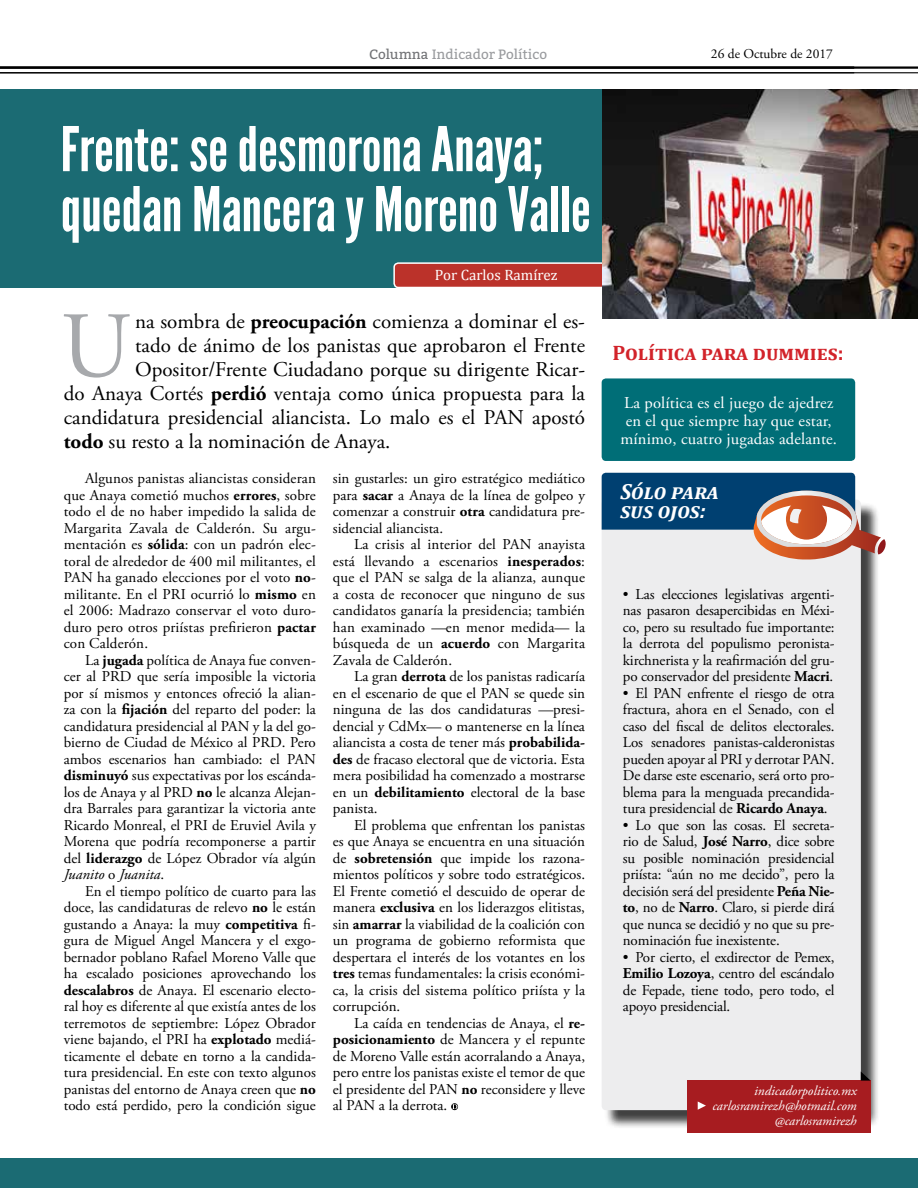
<style>
.page{position:relative;width:918px;height:1188px;background:#fff}
.page>*{position:absolute;margin:0;border:0;box-sizing:border-box;transform-origin:0 0}
.t1{font:93.45px "Adobe Garamond Pro";color:#a7a9ac}
.t2{font:61.5px/60px "League Gothic";color:#fff}
.t3{font:italic 700 21.9px/19.5px "Cambria";color:#fff}
.t4{font:21px "Adobe Garamond Pro";color:#000}
.t5{font:700 21px "Cambria";color:#d2232a}
.t6{font:16.5px/18px "Adobe Garamond Pro";letter-spacing:.01em;color:#fff;text-align:center}
.t7{font:15px/16.5px "Adobe Garamond Pro";color:#000;text-align:justify}
.t8{font:15px "Cambria";color:#fff}
.t9{font:italic 13.5px/15px "Adobe Garamond Pro";color:#fff;text-align:right}
.t10{font:13.5px "Bitter";color:#999b9e}
.t11{font:13.5px "Adobe Garamond Pro";color:#000}
.s1{color:#717275}
.s2{font-weight:700}
.s3{font-style:italic}
</style>
<div class="page">
<hr style="left:0;top:66px;width:918px;height:3px;background:#000">
<hr style="left:0;top:72px;width:918px;height:1px;background:#000">
<div style="left:0;top:89px;width:918px;height:198px;background:#1b6b73"></div>
<div style="left:394px;top:263px;width:215px;height:24px;background:#bb322a;border-radius:4px"></div>
<div style="left:393px;top:262px;width:217px;height:26px;border:2px solid #fff;border-radius:4px"></div>
<svg style="left:452px;top:1104px;width:6px;height:5px"></svg>
<div style="left:602px;top:378px;width:253px;height:83px;background:#006e77;border-radius:4px"></div>
<div style="left:604px;top:502px;width:276px;height:627px;background:#000;opacity:.75"></div>
<div style="left:602px;top:500px;width:259px;height:610px;background:#ededee;border-radius:4px"></div>
<svg style="left:602px;top:473px;width:284px;height:86px"></svg>
<div style="left:687px;top:1081px;width:184px;height:52px;background:#a71c20"></div>
<svg style="left:698px;top:1101px;width:8px;height:9px"></svg>
<svg style="left:861px;top:1071px;width:10px;height:10px"></svg>
<img style="left:602px;top:89px;width:316px;height:229px">
<div style="left:0;top:1158px;width:918px;height:30px;background:#1b6b73"></div>
<p class="t10" style="left:369px;top:45px;width:179px"><span class="s1">Columna</span> Indicador Político</p>
<p class="t11" style="left:711px;top:46px;width:123px">26 de Octubre de 2017</p>
<h2 class="t2" style="left:61px;top:120px;width:532px">Frente: se desmorona Anaya; quedan Mancera y Moreno Valle</h2>
<p class="t8" style="left:435px;top:266px;width:124px">Por Carlos Ramírez</p>
<h1 class="t1" style="left:61px;top:290px;width:71px">U</h1>
<h3 class="t4" style="left:135px;top:309px;width:451px">na sombra de <span class="s2">preocupación</span> comienza a dominar el es-</h3>
<h3 class="t4" style="left:135px;top:333px;width:451px">tado de ánimo de los panistas que aprobaron el Frente</h3>
<h3 class="t4" style="left:135px;top:357px;width:451px">Opositor/Frente Ciudadano porque su dirigente Ricar-</h3>
<h3 class="t4" style="left:64px;top:381px;width:523px">do Anaya Cortés <span class="s2">perdió</span> ventaja como única propuesta para la</h3>
<h3 class="t4" style="left:64px;top:405px;width:523px">candidatura presidencial aliancista. Lo malo es el PAN apostó</h3>
<h3 class="t4" style="left:64px;top:429px;width:328px"><span class="s2">todo</span> su resto a la nominación de Anaya.</h3>
<p class="t7" style="left:64px;top:471px;width:254px;text-indent:21px">Algunos panistas aliancistas consideran que Anaya cometió muchos <span class="s2">errores</span>, sobre todo el de no haber impedido la salida de Margarita Zavala de Calderón. Su argu&shy;mentación es <span class="s2">sólida</span>: con un padrón elec&shy;toral de alrededor de 400 mil militantes, el PAN ha ganado elecciones por el voto <span class="s2">no&shy;</span>militante. En el PRI ocurrió lo <span class="s2">mismo</span> en el 2006: Madrazo conservar el voto duro&shy;duro pero otros priístas prefirieron <span class="s2">pactar </span>con Calderón.</p>
<p class="t7" style="left:64px;top:652px;width:254px;text-indent:21px">La <span class="s2">jugada</span> política de Anaya fue conven&shy;cer al PRD que sería imposible la victoria por sí mismos y entonces ofreció la alian&shy;za con la <span class="s2">fijación</span> del reparto del poder: la candidatura presidencial al PAN y la del go&shy;bierno de Ciudad de México al PRD. Pero ambos escenarios han cambiado: el PAN <span class="s2">disminuyó</span> sus expectativas por los escánda&shy;los de Anaya y al PRD <span class="s2">no</span> le alcanza Alejan&shy;dra Barrales para garantizar la victoria ante Ricardo Monreal, el PRI de Eruviel Avila y Morena que podría recomponerse a partir del <span class="s2">liderazgo</span> de López Obrador vía algún <span class="s3">Juanito</span> o <span class="s3">Juanita</span>.</p>
<p class="t7" style="left:64px;top:883px;width:254px;text-indent:21px">En el tiempo político de cuarto para las doce, las candidaturas de relevo <span class="s2">no</span> le están gustando a Anaya: la muy <span class="s2">competitiva</span> fi&shy;gura de Miguel Angel Mancera y el exgo&shy;bernador poblano Rafael Moreno Valle que ha escalado posiciones aprovechando los <span class="s2">descalabros</span> de Anaya. El escenario electo&shy;ral hoy es diferente al que existía antes de los terremotos de septiembre: López Obrador viene bajando, el PRI ha <span class="s2">explotado</span> mediá&shy;ticamente el debate en torno a la candida&shy;tura presidencial. En este con texto algunos panistas del entorno de Anaya creen que <span class="s2">no </span>todo está perdido, pero la condición sigue</p>
<p class="t7" style="left:333px;top:471px;width:254px">sin gustarles: un giro estratégico mediático para <span class="s2">sacar</span> a Anaya de la línea de golpeo y comenzar a construir <span class="s2">otra</span> candidatura pre&shy;sidencial aliancista.</p>
<p class="t7" style="left:333px;top:537px;width:254px;text-indent:21px">La crisis al interior del PAN anayista está llevando a escenarios <span class="s2">inesperados</span>: que el PAN se salga de la alianza, aunque a costa de reconocer que ninguno de sus candidatos ganaría la presidencia; también han examinado —en menor medida— la búsqueda de un <span class="s2">acuerdo</span> con Margarita Zavala de Calderón.</p>
<p class="t7" style="left:333px;top:669px;width:254px;text-indent:21px">La gran <span class="s2">derrota</span> de los panistas radicaría en el escenario de que el PAN se quede sin ninguna de las dos candidaturas —presi&shy;dencial y CdMx— o mantenerse en la línea aliancista a costa de tener más <span class="s2">probabilida&shy;des</span> de fracaso electoral que de victoria. Esta mera posibilidad ha comenzado a mostrarse en un <span class="s2">debilitamiento</span> electoral de la base panista.</p>
<p class="t7" style="left:333px;top:817px;width:254px;text-indent:21px">El problema que enfrentan los panistas es que Anaya se encuentra en una situación de <span class="s2">sobretensión</span> que impide los razona&shy;mientos políticos y sobre todo estratégicos.<br>El Frente cometió el descuido de operar de manera <span class="s2">exclusiva</span> en los liderazgos elitistas, sin <span class="s2">amarrar</span> la viabilidad de la coalición con un programa de gobierno reformista que despertara el interés de los votantes en los <span class="s2">tres</span> temas fundamentales: la crisis económi&shy;ca, la crisis del sistema político priísta y la corrupción.</p>
<p class="t7" style="left:333px;top:1015px;width:254px;text-indent:21px">La caída en tendencias de Anaya, el <span class="s2">re&shy;posicionamiento</span> de Mancera y el repunte de Moreno Valle están acorralando a Anaya, pero entre los panistas existe el temor de que el presidente del PAN <span class="s2">no</span> reconsidere y lleve al PAN a la derrota.</p>
<h3 class="t5" style="left:613px;top:338px;width:233px">Política para dummies:</h3>
<p class="t6" style="left:620px;top:394px;width:218px">La política es el juego de ajedrez en el que siempre hay que estar, mínimo, cuatro jugadas adelante.</p>
<h3 class="t3" style="left:620px;top:481px;width:100px">Sólo para sus ojos:</h3>
<p class="t7" style="left:623px;top:586px;width:213px">• Las elecciones legislativas argenti&shy;nas pasaron desapercibidas en Méxi&shy;co, pero su resultado fue importante: la derrota del populismo peronista&shy;kirchnerista y la reafirmación del gru&shy;po conservador del presidente <span class="s2">Macri</span>.</p>
<p class="t7" style="left:623px;top:685px;width:213px">• El PAN enfrente el riesgo de otra fractura, ahora en el Senado, con el caso del fiscal de delitos electorales.<br>Los senadores panistas-calderonistas pueden apoyar al PRI y derrotar PAN.<br>De darse este escenario, será orto pro&shy;blema para la menguada precandida&shy;tura presidencial de <span class="s2">Ricardo Anaya</span>.</p>
<p class="t7" style="left:623px;top:817px;width:213px">• Lo que son las cosas. El secreta&shy;rio de Salud, <span class="s2">José Narro</span>, dice sobre su posible nominación presidencial priísta: “aún no me decido”, pero la decisión será del presidente <span class="s2">Peña Nie&shy;to</span>, no de <span class="s2">Narro</span>. Claro, si pierde dirá que nunca se decidió y no que su pre&shy;nominación fue inexistente.</p>
<p class="t7" style="left:623px;top:949px;width:213px">• Por cierto, el exdirector de Pemex, <span class="s2">Emilio Lozoya</span>, centro del escándalo de Fepade, tiene todo, pero todo, el apoyo presidencial.</p>
<p class="t9" style="left:712px;top:1084px;width:146px">indicadorpolitico.mx carlosramirezh@hotmail.com @carlosramirezh</p>
</div>
